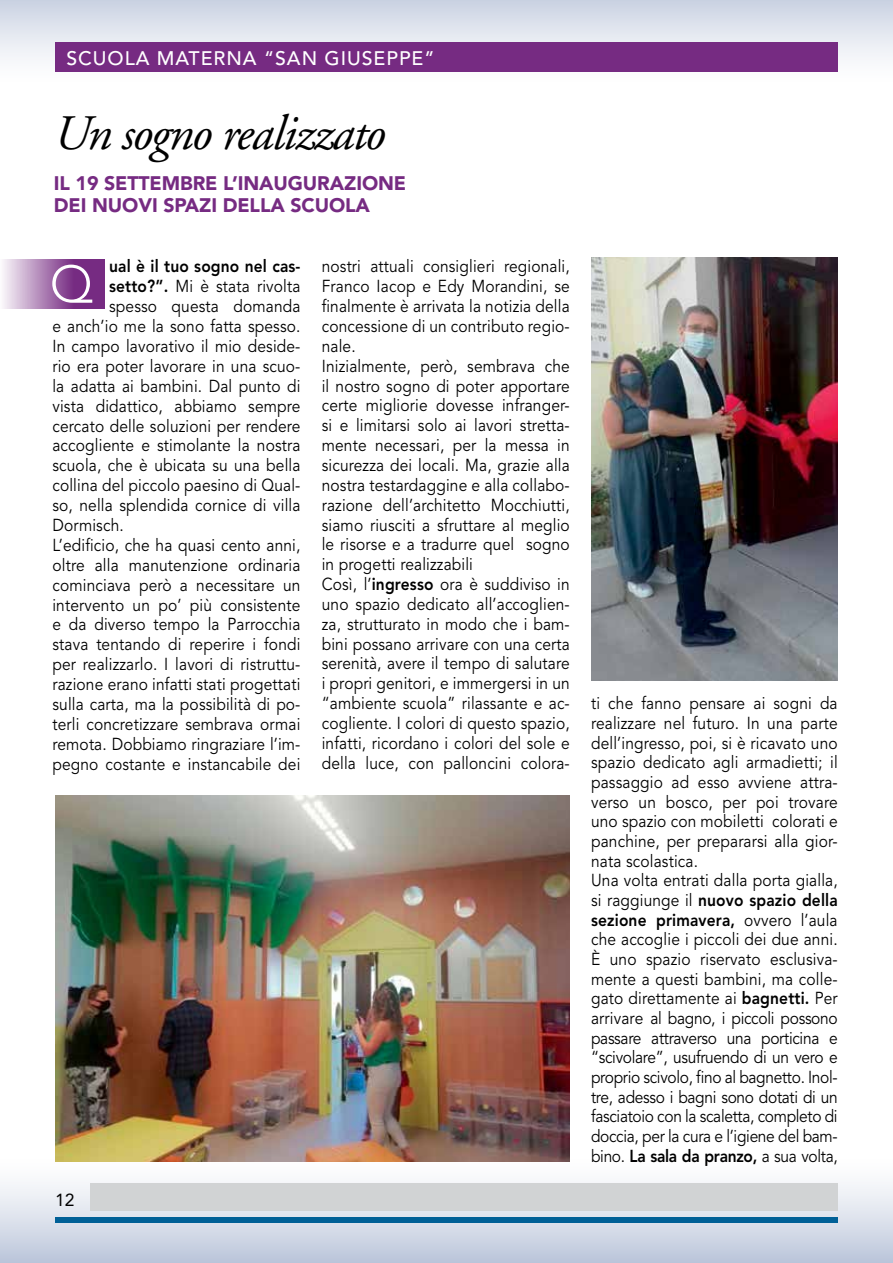
<style>
.page{position:relative;width:893px;height:1263px;background:#fff}
.page>*{position:absolute;margin:0;border:0;box-sizing:border-box;transform-origin:0 0}
.t1{font:300 52.5px "Avenir LT Std";color:#fff}
.t2{font:italic 49.5px "Adobe Garamond";letter-spacing:-.03em;color:#000}
.t3{font:900 19.5px/22.5px "Avenir LT Std";letter-spacing:-.005em;color:#762b82}
.t4{font:500 19.5px "Avenir LT Std";letter-spacing:.05em;color:#fff}
.t5{font:17.4px "Avenir LT Std";color:#000}
.t6{font:17.25px/19.8px "Avenir LT Std";letter-spacing:.01em;color:#000;scale:.9 1}
.t7{font:800 17.25px "Avenir LT Std";letter-spacing:.01em;color:#000;scale:.9 1}
.s1{font-weight:800}
</style>
<div class="page">
<div style="left:0;top:1145px;width:893px;height:118px;background:linear-gradient(to bottom,#fff,#c1cbdf)"></div>
<div style="left:91px;top:1183px;width:747px;height:28px;background:#d1d3d4"></div>
<div style="left:55px;top:1217px;width:783px;height:5px;background:#006097"></div>
<div style="left:0;top:0;width:893px;height:93px;background:linear-gradient(to bottom,#cbd0e1,#fff)"></div>
<div style="left:55px;top:43px;width:782px;height:29px;background:#762b82"></div>
<img style="left:591px;top:257px;width:247px;height:423px">
<img style="left:55px;top:795px;width:515px;height:366px">
<hr style="left:892px;top:0;width:1px;height:93px;background:#b1bdd5">
<svg style="left:3px;top:259px;width:102px;height:50px;background:#a270ab"></svg>
<p class="t4" style="left:66px;top:47px;width:370px">SCUOLA MATERNA “SAN GIUSEPPE”</p>
<h2 class="t2" style="left:54px;top:107px;width:333px">Un sogno realizzato</h2>
<p class="t3" style="left:54px;top:171px;width:354px">IL 19 SETTEMBRE L’INAUGURAZIONE<br>DEI NUOVI SPAZI DELLA SCUOLA</p>
<h1 class="t1" style="left:50px;top:254px;width:45px">Q</h1>
<p class="t7" style="left:109px;top:256px;width:214px">ual è il tuo sogno nel cas-</p>
<p class="t6" style="left:109px;top:277px;width:214px"><span class="s1">setto?”.</span> Mi è stata rivolta</p>
<p class="t6" style="left:109px;top:297px;width:214px">spesso questa domanda</p>
<p class="t6" style="left:52px;top:317px;width:277px">e anch’io me la sono fatta spesso.</p>
<p class="t6" style="left:52px;top:337px;width:277px">In campo lavorativo il mio deside-</p>
<p class="t6" style="left:52px;top:356px;width:277px">rio era poter lavorare in una scuo-</p>
<p class="t6" style="left:52px;top:376px;width:277px">la adatta ai bambini. Dal punto di</p>
<p class="t6" style="left:52px;top:396px;width:277px">vista didattico, abbiamo sempre</p>
<p class="t6" style="left:52px;top:416px;width:277px">cercato delle soluzioni per rendere</p>
<p class="t6" style="left:52px;top:436px;width:277px">accogliente e stimolante la nostra</p>
<p class="t6" style="left:52px;top:456px;width:277px">scuola, che è ubicata su una bella</p>
<p class="t6" style="left:52px;top:476px;width:277px">collina del piccolo paesino di Qual-</p>
<p class="t6" style="left:52px;top:496px;width:277px">so, nella splendida cornice di villa</p>
<p class="t6" style="left:52px;top:516px;width:81px">Dormisch.</p>
<p class="t6" style="left:52px;top:535px;width:277px">L’edificio, che ha quasi cento anni,</p>
<p class="t6" style="left:52px;top:555px;width:277px">oltre alla manutenzione ordinaria</p>
<p class="t6" style="left:52px;top:575px;width:277px">cominciava però a necessitare un</p>
<p class="t6" style="left:52px;top:595px;width:277px">intervento un po’ più consistente</p>
<p class="t6" style="left:52px;top:615px;width:277px">e da diverso tempo la Parrocchia</p>
<p class="t6" style="left:52px;top:635px;width:277px">stava tentando di reperire i fondi</p>
<p class="t6" style="left:52px;top:655px;width:277px">per realizzarlo. I lavori di ristruttu-</p>
<p class="t6" style="left:52px;top:675px;width:277px">razione erano infatti stati progettati</p>
<p class="t6" style="left:52px;top:695px;width:277px">sulla carta, ma la possibilità di po-</p>
<p class="t6" style="left:52px;top:714px;width:277px">terli concretizzare sembrava ormai</p>
<p class="t6" style="left:52px;top:734px;width:277px">remota. Dobbiamo ringraziare l’im-</p>
<p class="t6" style="left:52px;top:754px;width:277px">pegno costante e instancabile dei</p>
<p class="t6" style="left:322px;top:257px;width:277px">nostri attuali consiglieri regionali, Franco Iacop e Edy Morandini, se finalmente è arrivata la notizia della concessione di un contributo regio&shy;nale.<br>Inizialmente, però, sembrava che il nostro sogno di poter apportare certe migliorie dovesse infranger&shy;si e limitarsi solo ai lavori stretta&shy;mente necessari, per la messa in sicurezza dei locali. Ma, grazie alla nostra testardaggine e alla collabo&shy;razione dell’architetto Mocchiutti, siamo riusciti a sfruttare al meglio le risorse e a tradurre quel sogno in progetti realizzabili<br>Così, l’<span class="s1">ingresso</span> ora è suddiviso in uno spazio dedicato all’accoglien&shy;za, strutturato in modo che i bam&shy;bini possano arrivare con una certa serenità, avere il tempo di salutare i propri genitori, e immergersi in un “ambiente scuola” rilassante e ac&shy;cogliente. I colori di questo spazio, infatti, ricordano i colori del sole e della luce, con palloncini colora-</p>
<p class="t5" style="left:55px;top:1190px;width:21px">12</p>
<p class="t6" style="left:591px;top:694px;width:276px">ti che fanno pensare ai sogni da realizzare nel futuro. In una parte dell’ingresso, poi, si è ricavato uno spazio dedicato agli armadietti; il passaggio ad esso avviene attra&shy;verso un bosco, per poi trovare uno spazio con mobiletti colorati e panchine, per prepararsi alla gior&shy;nata scolastica.<br>Una volta entrati dalla porta gialla, si raggiunge il <span class="s1">nuovo spazio della sezione primavera,</span> ovvero l’aula che accoglie i piccoli dei due anni.<br>È uno spazio riservato esclusiva&shy;mente a questi bambini, ma colle&shy;gato direttamente ai <span class="s1">bagnetti.</span> Per arrivare al bagno, i piccoli possono passare attraverso una porticina e “scivolare”, usufruendo di un vero e proprio scivolo, fino al bagnetto. Inol&shy;tre, adesso i bagni sono dotati di un fasciatoio con la scaletta, completo di doccia, per la cura e l’igiene del bam&shy;bino. <span class="s1">La sala da pranzo,</span> a sua volta,</p>
</div>
